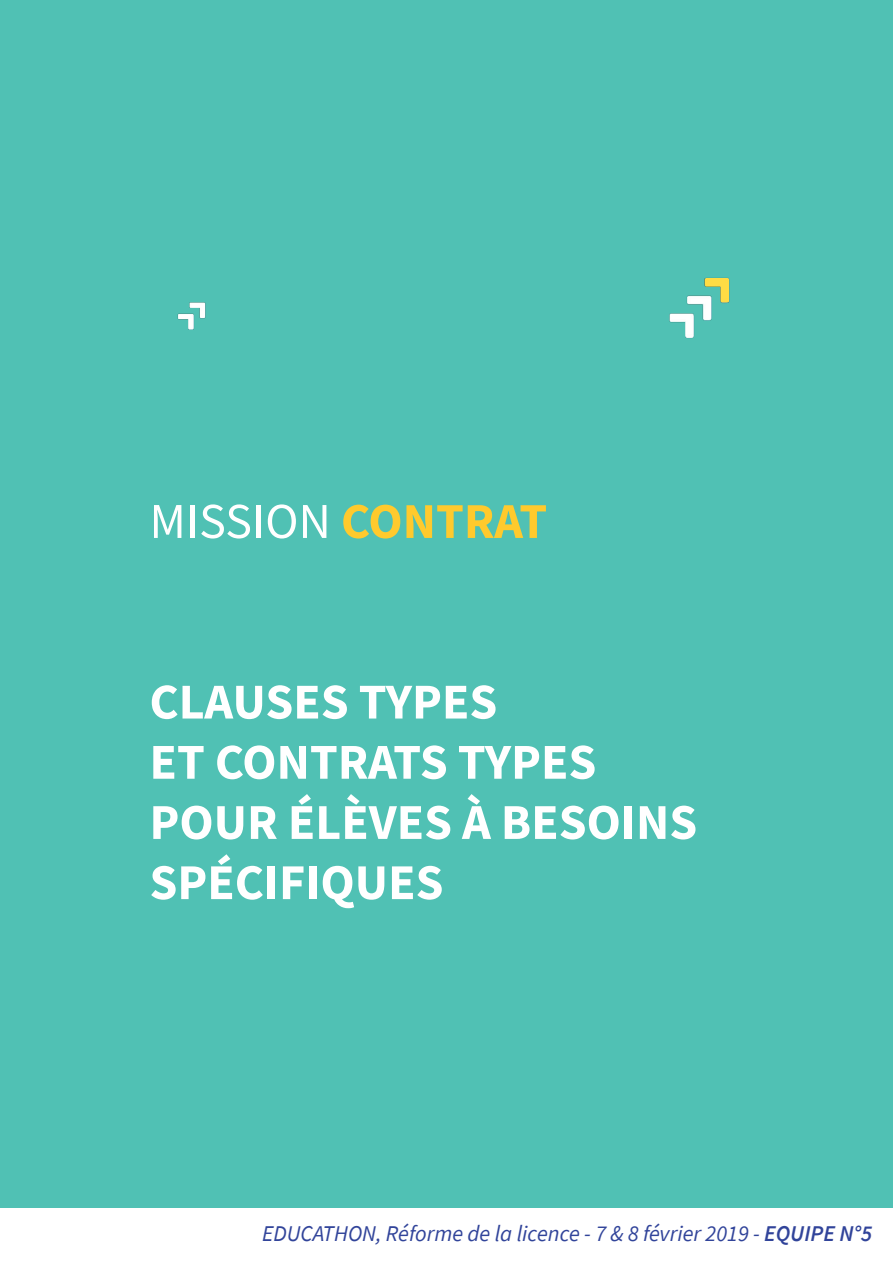
<style>
.page{position:relative;width:893px;height:1263px;background:#fff}
.page>*{position:absolute;margin:0;border:0;box-sizing:border-box;transform-origin:0 0}
.t1{font:700 50.1px/60.2px "Source Sans Pro";color:#fff}
.t2{font:50.1px "Source Sans Pro";color:#fff}
.t3{font:italic 22.5px "Source Sans Pro";color:#31449a}
.s1{font-weight:700;color:#ffca2d}
.s2{font-weight:600}
</style>
<div class="page">
<div style="left:0;top:0;width:893px;height:1208px;background:#50c1b4"></div>
<img style="left:177px;top:302px;width:29px;height:28px">
<img style="left:669px;top:278px;width:61px;height:60px">
<h1 class="t2" style="left:149px;top:489px;width:399px">MISSION <span class="s1">CONTRAT</span></h1>
<p class="t1" style="left:149px;top:671px;width:549px">CLAUSES TYPES<br>ET CONTRATS TYPES<br>POUR ÉLÈVES À BESOINS<br>SPÉCIFIQUES</p>
<p class="t3" style="left:262px;top:1219px;width:611px">EDUCATHON, Réforme de la licence - 7 &amp; 8 février 2019 - <span class="s2">EQUIPE N°5</span></p>
</div>
